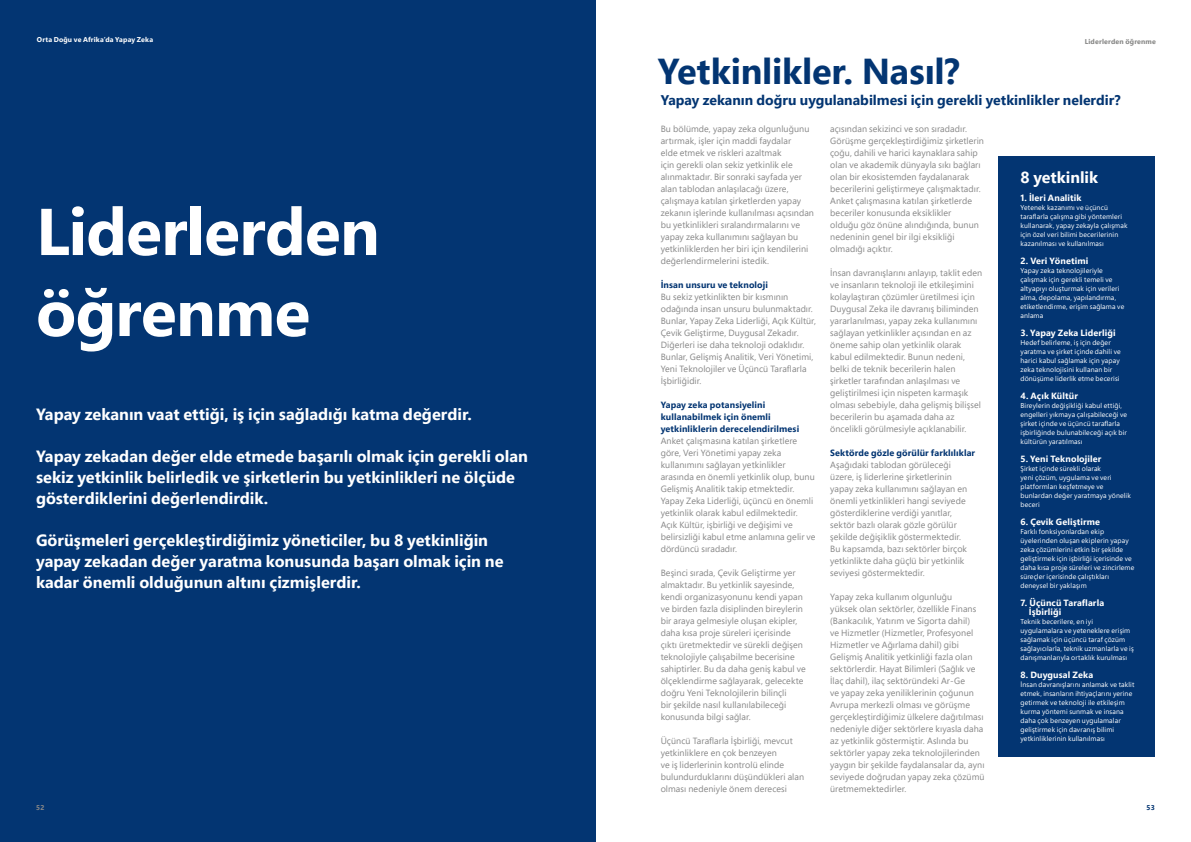
<style>
.page{position:relative;width:1191px;height:842px;background:#fff}
.page>*{position:absolute;margin:0;border:0;box-sizing:border-box;transform-origin:0 0}
.t1{font:700 66px/81px "Segoe Pro";letter-spacing:-.015em;color:#fff}
.t2{font:700 36px "Segoe Pro";letter-spacing:-.005em;color:#033572}
.t3{font:700 16.3px/21px "Segoe Pro";color:#fff}
.t4{font:700 16px "Segoe Pro";color:#fff}
.t5{font:700 14px "Segoe Pro";color:#033572}
.t6{font:9px/12px "Segoe Pro";letter-spacing:.005em;color:#878787}
.t7{font:700 9px/9px "Segoe Pro";letter-spacing:.01em;color:#fff}
.t8{font:700 9px/12px "Segoe Pro";letter-spacing:.01em;color:#033572}
.t9{font:7px/9px "Segoe Pro";letter-spacing:.015em;color:#fff}
.t10{font:700 7px "Segoe Pro";letter-spacing:.02em;color:#fff}
.t11{font:700 7px "Segoe Pro";letter-spacing:.02em;color:#858584}
.t12{font:700 7px "Segoe Pro";color:#878787}
.t13{font:700 7px "Segoe Pro";color:#033572}
</style>
<div class="page">
<div style="left:0;top:0;width:595px;height:842px;background:#033572"></div>
<div style="left:998px;top:156px;width:157px;height:601px;background:#033572"></div>
<p class="t10" style="left:37px;top:35px;width:118px">Orta Doğu ve Afrika’da Yapay Zeka</p>
<p class="t11" style="left:1084px;top:36px;width:73px">Liderlerden öğrenme</p>
<h1 class="t1" style="left:36px;top:189px;width:345px">Liderlerden öğrenme</h1>
<h3 class="t3" style="left:36px;top:403px;width:437px">Yapay zekanın vaat ettiği, iş için sağladığı katma değerdir.</h3>
<h3 class="t3" style="left:36px;top:445px;width:493px">Yapay zekadan değer elde etmede başarılı olmak için gerekli olan sekiz yetkinlik belirledik ve şirketlerin bu yetkinlikleri ne ölçüde gösterdiklerini değerlendirdik.</h3>
<h3 class="t3" style="left:36px;top:529px;width:469px">Görüşmeleri gerçekleştirdiğimiz yöneticiler, bu 8 yetkinliğin yapay zekadan değer yaratma konusunda başarı olmak için ne kadar önemli olduğunun altını çizmişlerdir.</h3>
<h2 class="t2" style="left:658px;top:46px;width:303px">Yetkinlikler. Nasıl?</h2>
<h3 class="t5" style="left:660px;top:90px;width:461px">Yapay zekanın doğru uygulanabilmesi için gerekli yetkinlikler nelerdir?</h3>
<p class="t6" style="left:660px;top:122px;width:155px">Bu bölümde, yapay zeka olgunluğunu artırmak, işler için maddi faydalar<br>elde etmek ve riskleri azaltmak<br>için gerekli olan sekiz yetkinlik ele alınmaktadır. Bir sonraki sayfada yer alan tablodan anlaşılacağı üzere, çalışmaya katılan şirketlerden yapay zekanın işlerinde kullanılması açısından bu yetkinlikleri sıralandırmalarını ve yapay zeka kullanımını sağlayan bu yetkinliklerden her biri için kendilerini değerlendirmelerini istedik.</p>
<p class="t8" style="left:660px;top:278px;width:109px">İnsan unsuru ve teknoloji</p>
<p class="t6" style="left:660px;top:290px;width:157px">Bu sekiz yetkinlikten bir kısmının odağında insan unsuru bulunmaktadır.<br>Bunlar, Yapay Zeka Liderliği, Açık Kültür, Çevik Geliştirme, Duygusal Zekadır.<br>Diğerleri ise daha teknoloji odaklıdır.<br>Bunlar, Gelişmiş Analitik, Veri Yönetimi, Yeni Teknolojiler ve Üçüncü Taraflarla İşbirliğidir.</p>
<p class="t8" style="left:660px;top:398px;width:140px">Yapay zeka potansiyelini kullanabilmek için önemli yetkinliklerin derecelendirilmesi</p>
<p class="t6" style="left:660px;top:434px;width:156px">Anket çalışmasına katılan şirketlere göre, Veri Yönetimi yapay zeka kullanımını sağlayan yetkinlikler arasında en önemli yetkinlik olup, bunu Gelişmiş Analitik takip etmektedir.<br>Yapay Zeka Liderliği, üçüncü en önemli yetkinlik olarak kabul edilmektedir.<br>Açık Kültür, işbirliği ve değişimi ve belirsizliği kabul etme anlamına gelir ve dördüncü sıradadır.</p>
<p class="t6" style="left:660px;top:566px;width:146px">Beşinci sırada, Çevik Geliştirme yer almaktadır. Bu yetkinlik sayesinde, kendi organizasyonunu kendi yapan ve birden fazla disiplinden bireylerin bir araya gelmesiyle oluşan ekipler, daha kısa proje süreleri içerisinde çıktı üretmektedir ve sürekli değişen teknolojiyle çalışabilme becerisine sahiptirler. Bu da daha geniş kabul ve ölçeklendirme sağlayarak, gelecekte doğru Yeni Teknolojilerin bilinçli<br>bir şekilde nasıl kullanılabileceği konusunda bilgi sağlar.</p>
<p class="t6" style="left:660px;top:734px;width:145px">Üçüncü Taraflarla İşbirliği, mevcut yetkinliklere en çok benzeyen<br>ve iş liderlerinin kontrolü elinde bulundurduklarını düşündükleri alan olması nedeniyle önem derecesi</p>
<p class="t6" style="left:830px;top:123px;width:155px">açısından sekizinci ve son sıradadır.<br>Görüşme gerçekleştirdiğimiz şirketlerin çoğu, dahili ve harici kaynaklara sahip olan ve akademik dünyayla sıkı bağları olan bir ekosistemden faydalanarak becerilerini geliştirmeye çalışmaktadır.<br>Anket çalışmasına katılan şirketlerde beceriler konusunda eksiklikler<br>olduğu göz önüne alındığında, bunun nedeninin genel bir ilgi eksikliği olmadığı açıktır.</p>
<p class="t6" style="left:830px;top:267px;width:153px">İnsan davranışlarını anlayıp, taklit eden ve insanların teknoloji ile etkileşimini kolaylaştıran çözümler üretilmesi için Duygusal Zeka ile davranış biliminden yararlanılması, yapay zeka kullanımını sağlayan yetkinlikler açısından en az öneme sahip olan yetkinlik olarak kabul edilmektedir. Bunun nedeni, belki de teknik becerilerin halen şirketler tarafından anlaşılması ve geliştirilmesi için nispeten karmaşık olması sebebiyle, daha gelişmiş bilişsel becerilerin bu aşamada daha az öncelikli görülmesiyle açıklanabilir.</p>
<p class="t8" style="left:830px;top:446px;width:146px">Sektörde gözle görülür farklılıklar</p>
<p class="t6" style="left:830px;top:459px;width:139px">Aşağıdaki tablodan görüleceği üzere, iş liderlerine şirketlerinin yapay zeka kullanımını sağlayan en önemli yetkinlikleri hangi seviyede gösterdiklerine verdiği yanıtlar, sektör bazlı olarak gözle görülür şekilde değişiklik göstermektedir.<br>Bu kapsamda, bazı sektörler birçok yetkinlikte daha güçlü bir yetkinlik seviyesi göstermektedir.</p>
<p class="t6" style="left:830px;top:590px;width:156px">Yapay zeka kullanım olgunluğu<br>yüksek olan sektörler, özellikle Finans (Bankacılık, Yatırım ve Sigorta dahil)<br>ve Hizmetler (Hizmetler, Profesyonel Hizmetler ve Ağırlama dahil) gibi Gelişmiş Analitik yetkinliği fazla olan sektörlerdir. Hayat Bilimleri (Sağlık ve İlaç dahil), ilaç sektöründeki Ar-Ge<br>ve yapay zeka yeniliklerinin çoğunun Avrupa merkezli olması ve görüşme gerçekleştirdiğimiz ülkelere dağıtılması nedeniyle diğer sektörlere kıyasla daha az yetkinlik göstermiştir. Aslında bu sektörler yapay zeka teknolojilerinden yaygın bir şekilde faydalansalar da, aynı seviyede doğrudan yapay zeka çözümü üretmemektedirler.</p>
<h3 class="t4" style="left:1020px;top:166px;width:79px">8 yetkinlik</h3>
<p class="t7" style="left:1020px;top:193px;width:63px">1. İleri Analitik</p>
<p class="t9" style="left:1020px;top:203px;width:108px">Yetenek kazanımı ve üçüncü taraflarla çalışma gibi yöntemleri kullanarak, yapay zekayla çalışmak için özel veri bilimi becerilerinin kazanılması ve kullanılması</p>
<p class="t7" style="left:1020px;top:256px;width:69px">2. Veri Yönetimi</p>
<p class="t9" style="left:1020px;top:266px;width:105px">Yapay zeka teknolojileriyle çalışmak için gerekli temeli ve altyapıyı oluşturmak için verileri alma, depolama, yapılandırma, etiketlendirme, erişim sağlama ve anlama</p>
<p class="t7" style="left:1020px;top:328px;width:97px">3. Yapay Zeka Liderliği</p>
<p class="t9" style="left:1020px;top:338px;width:102px">Hedef belirleme, iş için değer yaratma ve şirket içinde dahili ve harici kabul sağlamak için yapay zeka teknolojisini kullanan bir dönüşüme liderlik etme becerisi</p>
<p class="t7" style="left:1020px;top:391px;width:59px">4. Açık Kültür</p>
<p class="t9" style="left:1020px;top:401px;width:108px">Bireylerin değişikliği kabul ettiği, engelleri yıkmaya çalışabileceği ve şirket içinde ve üçüncü taraflarla işbirliğinde bulunabileceği açık bir kültürün yaratılması</p>
<p class="t7" style="left:1020px;top:454px;width:82px">5. Yeni Teknolojiler</p>
<p class="t9" style="left:1020px;top:464px;width:112px">Şirket içinde sürekli olarak<br>yeni çözüm, uygulama ve veri platformları keşfetmeye ve bunlardan değer yaratmaya yönelik beceri</p>
<p class="t7" style="left:1020px;top:517px;width:81px">6. Çevik Geliştirme</p>
<p class="t9" style="left:1020px;top:527px;width:115px">Farklı fonksiyonlardan ekip üyelerinden oluşan ekiplerin yapay zeka çözümlerini etkin bir şekilde geliştirmek için işbirliği içerisinde ve daha kısa proje süreleri ve zincirleme süreçler içerisinde çalıştıkları deneysel bir yaklaşım</p>
<p class="t7" style="left:1029px;top:598px;width:77px;text-indent:-8px">7. Üçüncü Taraflarla<br>İşbirliği</p>
<p class="t9" style="left:1020px;top:617px;width:115px">Teknik becerilere, en iyi uygulamalara ve yeteneklere erişim sağlamak için üçüncü taraf çözüm sağlayıcılarla, teknik uzmanlarla ve iş danışmanlarıyla ortaklık kurulması</p>
<p class="t7" style="left:1020px;top:670px;width:74px">8. Duygusal Zeka</p>
<p class="t9" style="left:1020px;top:680px;width:115px">İnsan davranışlarını anlamak ve taklit etmek, insanların ihtiyaçlarını yerine getirmek ve teknoloji ile etkileşim kurma yöntemi sunmak ve insana daha çok benzeyen uygulamalar geliştirmek için davranış bilimi yetkinliklerinin kullanılması</p>
<p class="t12" style="left:36px;top:803px;width:10px">52</p>
<p class="t13" style="left:1146px;top:803px;width:10px">53</p>
</div>
